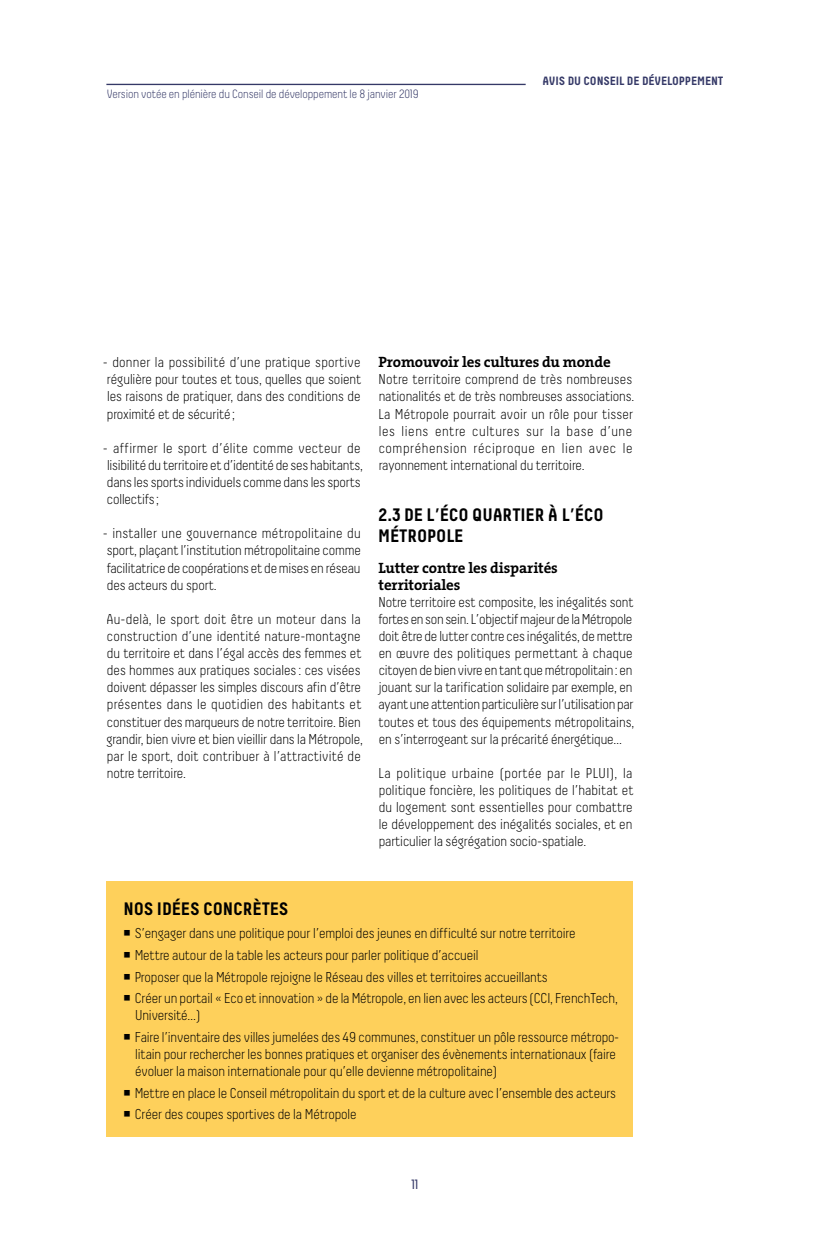
<style>
.page{position:relative;width:830px;height:1234px;background:#fff}
.page>*{position:absolute;margin:0;border:0;box-sizing:border-box;transform-origin:0 0}
.t1{font:700 18px/20.2px "Decima";letter-spacing:-.01em;color:#000}
.t2{font:700 15px/17.1px "The Serif B7";letter-spacing:-.01em;color:#000}
.t3{font:300 14.25px/17.1px "Decima";letter-spacing:-.01em;color:#000}
.t4{font:300 14.25px/17.1px "Decima";letter-spacing:.01em;color:#000}
.t5{font:13.5px "Decima";color:#353967}
.t6{font:300 12px "Decima";letter-spacing:-.01em;color:#353967}
.t7{font:700 12px "Decima";letter-spacing:-.01em;color:#353967}
</style>
<div class="page">
<hr style="left:106px;top:84px;width:419px;height:1px;background:#353967">
<div style="left:106px;top:880px;width:526px;height:256px;background:#fed05b"></div>
<p class="t6" style="left:107px;top:87px;width:313px">Version votée en plénière du Conseil de développement le 8 janvier 2019</p>
<p class="t7" style="left:542px;top:74px;width:182px">AVIS DU CONSEIL DE DÉVELOPPEMENT</p>
<p class="t3" style="left:103px;top:353px;width:260px;text-align:justify">- donner la possibilité d’une pratique sportive régulière pour toutes et tous, quelles que soient les raisons de pratiquer, dans des conditions de proximité et de sécurité;</p>
<p class="t3" style="left:103px;top:439px;width:261px">- affirmer le sport d’élite comme vecteur de lisibilité du territoire et d’identité de ses habitants, dans les sports individuels comme dans les sports collectifs ;</p>
<p class="t3" style="left:103px;top:524px;width:259px;text-align:justify">- installer une gouvernance métropolitaine du sport, plaçant l’institution métropolitaine comme facilitatrice de coopérations et de mises en réseau des acteurs du sport.</p>
<p class="t3" style="left:106px;top:610px;width:258px">Au-delà, le sport doit être un moteur dans la construction d’une identité nature-montagne du territoire et dans l’égal accès des femmes et des hommes aux pratiques sociales : ces visées doivent dépasser les simples discours afin d’être présentes dans le quotidien des habitants et constituer des marqueurs de notre territoire. Bien grandir, bien vivre et bien vieillir dans la Métropole, par le sport, doit contribuer à l’attractivité de notre territoire.</p>
<p class="t2" style="left:378px;top:354px;width:234px">Promouvoir les cultures du monde</p>
<p class="t4" style="left:378px;top:371px;width:257px">Notre territoire comprend de très nombreuses nationalités et de très nombreuses associations.<br>La Métropole pourrait avoir un rôle pour tisser les liens entre cultures sur la base d’une compréhension réciproque en lien avec le rayonnement international du territoire.</p>
<p class="t1" style="left:378px;top:504px;width:227px">2.3 DE L’ÉCO QUARTIER À L’ÉCO<br>MÉTROPOLE</p>
<p class="t2" style="left:378px;top:559px;width:181px">Lutter contre les disparités territoriales</p>
<p class="t3" style="left:378px;top:593px;width:257px">Notre territoire est composite, les inégalités sont fortes en son sein. L’objectif majeur de la Métropole doit être de lutter contre ces inégalités, de mettre en œuvre des politiques permettant à chaque citoyen de bien vivre en tant que métropolitain: en jouant sur la tarification solidaire par exemple, en ayant une attention particulière sur l’utilisation par toutes et tous des équipements métropolitains, en s’interrogeant sur la précarité énergétique…</p>
<p class="t3" style="left:378px;top:764px;width:256px;text-align:justify">La politique urbaine (portée par le PLUI), la politique foncière, les politiques de l’habitat et du logement sont essentielles pour combattre le développement des inégalités sociales, et en particulier la ségrégation socio-spatiale.</p>
<p class="t1" style="left:123px;top:897px;width:166px">NOS IDÉES CONCRÈTES</p>
<p class="t3" style="left:123px;top:924px;width:453px">○ S’engager dans une politique pour l’emploi des jeunes en difficulté sur notre territoire</p>
<p class="t3" style="left:123px;top:946px;width:357px">○ Mettre autour de la table les acteurs pour parler politique d’accueil</p>
<p class="t3" style="left:123px;top:967px;width:425px">○ Proposer que la Métropole rejoigne le Réseau des villes et territoires accueillants</p>
<p class="t3" style="left:135px;top:989px;width:484px;text-indent:-12px">○ Créer un portail « Eco et innovation » de la Métropole, en lien avec les acteurs (CCI, FrenchTech,<br>Université…)</p>
<p class="t3" style="left:135px;top:1027px;width:485px;text-indent:-12px">○ Faire l’inventaire des villes jumelées des 49 communes, constituer un pôle ressource métropo&shy;litain pour rechercher les bonnes pratiques et organiser des évènements internationaux (faire évoluer la maison internationale pour qu’elle devienne métropolitaine)</p>
<p class="t3" style="left:123px;top:1084px;width:494px">○ Mettre en place le Conseil métropolitain du sport et de la culture avec l’ensemble des acteurs</p>
<p class="t3" style="left:123px;top:1105px;width:235px">○ Créer des coupes sportives de la Métropole</p>
<p class="t5" style="left:411px;top:1175px;width:9px">11</p>
</div>
